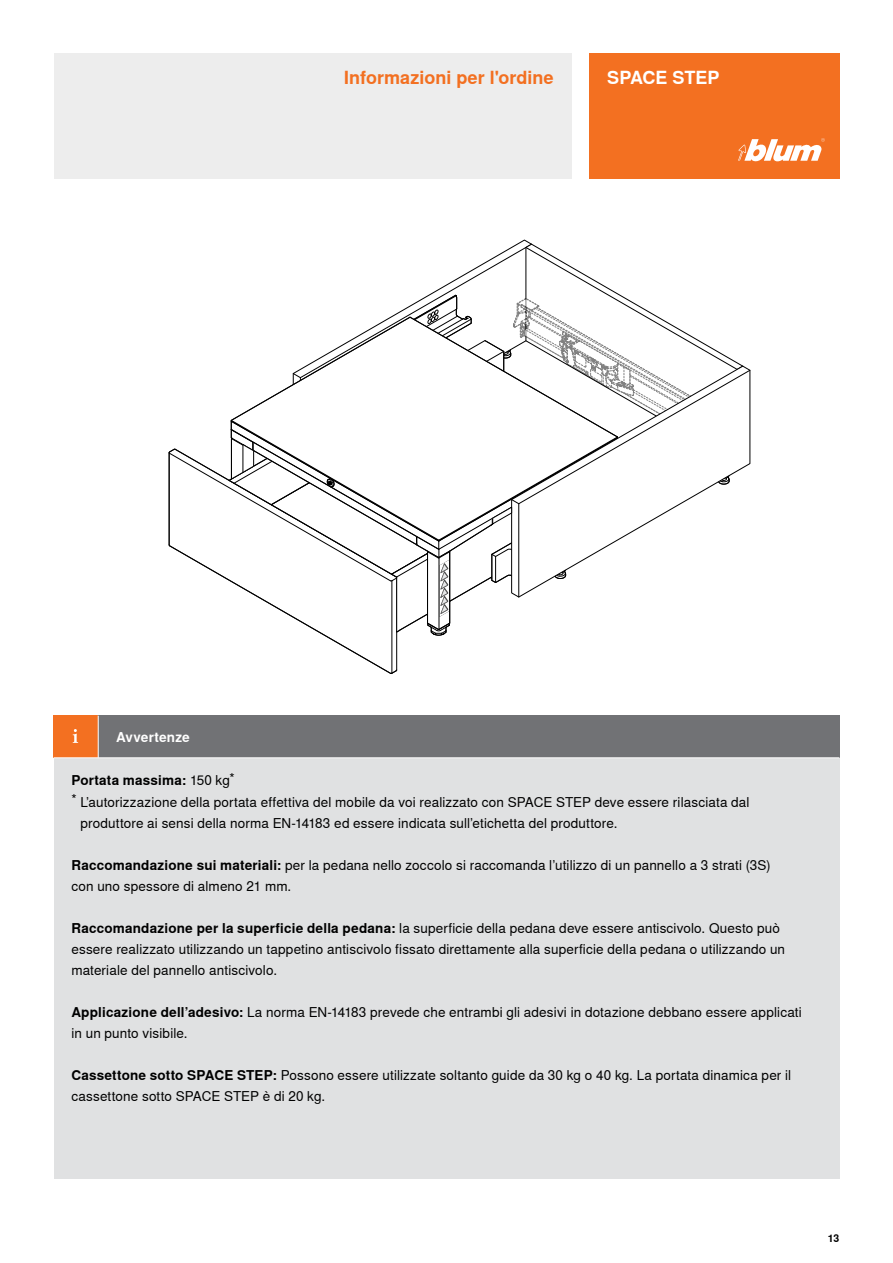
<style>
.page{position:relative;width:893px;height:1263px;background:#fff}
.page>*{position:absolute;margin:0;border:0;box-sizing:border-box;transform-origin:0 0}
.t1{font:700 18px "Nimbus Sans Global";color:#f37021}
.t2{font:700 18px "Nimbus Sans Global";letter-spacing:-.005em;color:#fff}
.t3{font:13.5px/21px "Nimbus Sans Global";letter-spacing:.01em;color:#000}
.t4{font:700 13.5px "Nimbus Sans Global";letter-spacing:.015em;color:#000}
.t5{font:700 13.5px "Nimbus Sans Global";letter-spacing:.01em;color:#fff}
.t6{font:700 10.5px "Nimbus Sans Global";color:#000}
.s1{font-weight:400}
.s2{font-weight:700}
</style>
<div class="page">
<div style="left:589px;top:54px;width:250px;height:125px;background:#f37021"></div>
<div style="left:54px;top:54px;width:517px;height:125px;background:#ebebec"></div>
<svg style="left:738px;top:138px;width:87px;height:23px"></svg>
<div style="left:54px;top:758px;width:785px;height:421px;background:#e0e1e2"></div>
<div style="left:98px;top:716px;width:741px;height:42px;background:#717275"></div>
<div style="left:54px;top:716px;width:44px;height:42px;background:#f37021"></div>
<svg style="left:73px;top:729px;width:5px;height:14px"></svg>
<svg style="left:428px;top:244px;width:97px;height:51px"></svg>
<svg style="left:525px;top:247px;width:96px;height:48px"></svg>
<svg style="left:169px;top:295px;width:574px;height:379px"></svg>
<hr style="left:98px;top:716px;width:1px;height:42px;background:#fff">
<hr style="left:54px;top:757px;width:785px;height:1px;background:#fff">
<h1 class="t1" style="left:344px;top:67px;width:211px">Informazioni per l'ordine</h1>
<h1 class="t2" style="left:607px;top:67px;width:114px">SPACE STEP</h1>
<p class="t5" style="left:116px;top:729px;width:75px">Avvertenze</p>
<p class="t4" style="left:71px;top:773px;width:165px">Portata massima: <span class="s1">150 kg</span><sup>*</sup></p>
<p class="t3" style="left:71px;top:791px;width:680px">* L’autorizzazione della portata effettiva del mobile da voi realizzato con SPACE STEP deve essere rilasciata dal</p>
<p class="t3" style="left:80px;top:812px;width:539px">produttore ai sensi della norma EN-14183 ed essere indicata sull’etichetta del produttore.</p>
<p class="t3" style="left:71px;top:854px;width:701px"><span class="s2">Raccomandazione sui materiali:</span> per la pedana nello zoccolo si raccomanda l’utilizzo di un pannello a 3 strati (3S) con uno spessore di almeno 21 mm.</p>
<p class="t3" style="left:71px;top:917px;width:715px"><span class="s2">Raccomandazione per la superficie della pedana:</span> la superficie della pedana deve essere antiscivolo. Questo può essere realizzato utilizzando un tappetino antiscivolo fissato direttamente alla superficie della pedana o utilizzando un materiale del pannello antiscivolo.</p>
<p class="t3" style="left:71px;top:1001px;width:732px"><span class="s2">Applicazione dell’adesivo:</span> La norma EN-14183 prevede che entrambi gli adesivi in dotazione debbano essere applicati in un punto visibile.</p>
<p class="t3" style="left:71px;top:1064px;width:721px"><span class="s2">Cassettone sotto SPACE STEP:</span> Possono essere utilizzate soltanto guide da 30 kg o 40 kg. La portata dinamica per il cassettone sotto SPACE STEP è di 20 kg.</p>
<p class="t6" style="left:828px;top:1232px;width:13px">13</p>
</div>
